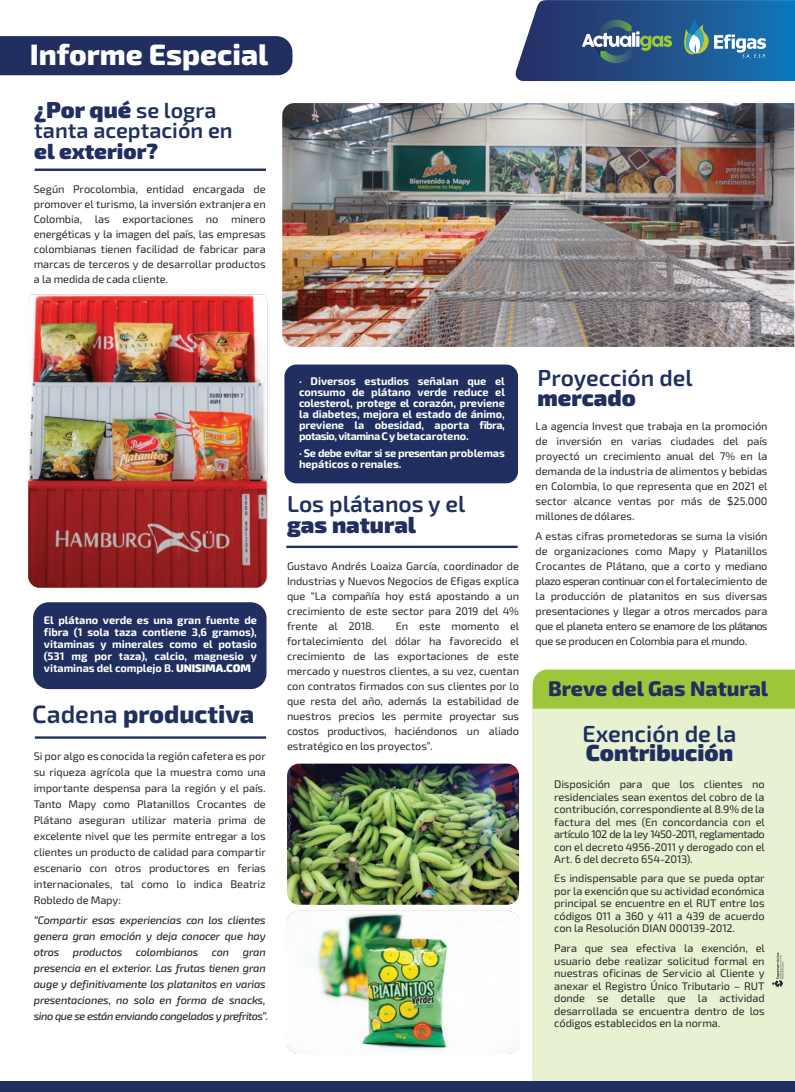
<style>
.page{position:relative;width:795px;height:1092px;background:#fff}
.page>*{position:absolute;margin:0;border:0;box-sizing:border-box;transform-origin:0 0}
.t1{font:800 29.5px "Exo 2";color:#fff}
.t2{font:800 25px "Exo 2";color:#202f5f}
.t3{font:600 23.3px "Exo 2";color:#202f5f}
.t4{font:900 23.3px "Exo 2";color:#202f5f}
.t5{font:600 23px "Exo 2";color:#202f5f}
.t6{font:900 23px "Exo 2";color:#202f5f}
.t7{font:900 22.9px "Exo 2";color:#202f5f}
.t8{font:600 21.7px "Exo 2";color:#202f5f}
.t9{font:900 21.7px "Exo 2";color:#202f5f}
.t10{font:800 21.1px "Exo 2";color:#202f5f}
.t11{font:11px/15px "Exo 2";letter-spacing:-.01em;color:#282828;text-align:justify}
.t12{font:700 11px/11px "Exo 2";letter-spacing:-.01em;color:#fff;text-align:justify}
.t13{font:italic 500 11px/16px "Exo 2";letter-spacing:-.015em;color:#282828}
.s1{font-weight:600;font-size:21.7px}
.s2{font-weight:900}
.s3{font-weight:600}
</style>
<div class="page">
<div style="left:0;top:36px;width:292px;height:39px;background:#202f5f"></div>
<div style="left:532px;top:689px;width:262px;height:402px;background:#e8f2d2"></div>
<div style="left:284px;top:364px;width:234px;height:119px;background:#202f5f;border-radius:12px"></div>
<div style="left:33px;top:602px;width:233px;height:87px;background:#202f5f;border-radius:16px"></div>
<div style="left:35px;top:168px;width:231px;height:3px;background:#202f5f;border:2px solid #202f5f"></div>
<div style="left:35px;top:736px;width:231px;height:2px;background:#202f5f;border:2px solid #202f5f"></div>
<div style="left:286px;top:545px;width:231px;height:3px;background:#202f5f;border:2px solid #202f5f"></div>
<div style="left:0;top:1081px;width:794px;height:10px;background:#202f5f"></div>
<svg style="left:515px;top:0;width:279px;height:81px;background:#356494"></svg>
<img style="left:282px;top:103px;width:512px;height:244px">
<img style="left:28px;top:290px;width:346px;height:297px">
<div style="left:532px;top:669px;width:262px;height:39px;background:#9dc63b"></div>
<img style="left:287px;top:763px;width:232px;height:291px">
<svg style="left:772px;top:952px;width:11px;height:34px"></svg>
<h1 class="t1" style="left:30px;top:37px;width:240px">Informe Especial</h1>
<h3 class="t7" style="left:34px;top:96px;width:184px">¿Por qué <span class="s1">se logra</span></h3>
<h3 class="t8" style="left:34px;top:118px;width:200px">tanta aceptación en</h3>
<h3 class="t9" style="left:34px;top:138px;width:125px">el exterior?</h3>
<p class="t11" style="left:34px;top:181px;width:233px">Según Procolombia, entidad encargada de promover el turismo, la inversión extranjera en Colombia, las exportaciones no minero energéticas y la imagen del país, las empresas colombianas tienen facilidad de fabricar para marcas de terceros y de desarrollar productos a la medida de cada cliente.</p>
<p class="t12" style="left:44px;top:614px;width:214px;line-height:12px">El plátano verde es una gran fuente de fibra (1 sola taza contiene 3,6 gramos), vitaminas y minerales como el potasio (531 mg por taza), calcio, magnesio y vitaminas del complejo B. <span class="s2">UNISIMA.COM</span></p>
<h2 class="t2" style="left:32px;top:699px;width:223px"><span class="s3">Cadena</span> productiva</h2>
<p class="t11" style="left:34px;top:748px;width:233px;line-height:16px">Si por algo es conocida la región cafetera es por su riqueza agrícola que la muestra como una importante despensa para la región y el país.<br>Tanto Mapy como Platanillos Crocantes de Plátano aseguran utilizar materia prima de excelente nivel que les permite entregar a los clientes un producto de calidad para compartir escenario con otros productores en ferias internacionales, tal como lo indica Beatriz Robledo de Mapy:</p>
<p class="t13" style="left:34px;top:912px;width:236px">“Compartir esas experiencias con los clientes genera gran emoción y deja conocer que hay otros productos colombianos con gran presencia en el exterior. Las frutas tienen gran auge y definitivamente los platanitos en varias presentaciones, no solo en forma de snacks, sino que se están enviando congelados y prefritos”.</p>
<p class="t12" style="left:299px;top:376px;width:207px">· Diversos estudios señalan que el consumo de plátano verde reduce el colesterol, protege el corazón, previene la diabetes, mejora el estado de ánimo, previene la obesidad, aporta fibra, potasio, vitamina C y betacaroteno.</p>
<p class="t12" style="left:299px;top:448px;width:207px">· Se debe evitar si se presentan problemas hepáticos o renales.</p>
<h3 class="t5" style="left:287px;top:490px;width:180px">Los plátanos y el</h3>
<h3 class="t6" style="left:287px;top:510px;width:131px">gas natural</h3>
<p class="t11" style="left:287px;top:559px;width:233px">Gustavo Andrés Loaiza García, coordinador de Industrias y Nuevos Negocios de Efigas explica que “La compañía hoy está apostando a un crecimiento de este sector para 2019 del 4% frente al 2018.</p>
<p class="t11" style="left:287px;top:619px;width:233px;text-indent:109px">En este momento el fortalecimiento del dólar ha favorecido el crecimiento de las exportaciones de este mercado y nuestros clientes, a su vez, cuentan con contratos firmados con sus clientes por lo que resta del año, además la estabilidad de nuestros precios les permite proyectar sus costos productivos, haciéndonos un aliado estratégico en los proyectos”.</p>
<h3 class="t5" style="left:537px;top:364px;width:157px">Proyección del</h3>
<h3 class="t6" style="left:537px;top:384px;width:100px">mercado</h3>
<p class="t11" style="left:535px;top:418px;width:233px">La agencia Invest que trabaja en la promoción de inversión en varias ciudades del país proyectó un crecimiento anual del 7% en la demanda de la industria de alimentos y bebidas en Colombia, lo que representa que en 2021 el sector alcance ventas por más de $25.000 millones de dólares.</p>
<p class="t11" style="left:535px;top:528px;width:233px">A estas cifras prometedoras se suma la visión de organizaciones como Mapy y Platanillos Crocantes de Plátano, que a corto y mediano plazo esperan continuar con el fortalecimiento de la producción de platanitos en sus diversas presentaciones y llegar a otros mercados para que el planeta entero se enamore de los plátanos que se producen en Colombia para el mundo.</p>
<h3 class="t10" style="left:548px;top:675px;width:221px">Breve del Gas Natural</h3>
<h3 class="t3" style="left:582px;top:720px;width:155px">Exención de la</h3>
<h3 class="t4" style="left:585px;top:738px;width:149px">Contribución</h3>
<p class="t11" style="left:554px;top:778px;width:212px;line-height:12.5px">Disposición para que los clientes no residenciales sean exentos del cobro de la contribución, correspondiente al 8.9% de la factura del mes (En concordancia con el artículo 102 de la ley 1450-2011, reglamentado con el decreto 4956-2011 y derogado con el Art. 6 del decreto 654-2013).</p>
<p class="t11" style="left:554px;top:872px;width:212px;line-height:12.5px">Es indispensable para que se pueda optar por la exención que su actividad económica principal se encuentre en el RUT entre los códigos 011 a 360 y 411 a 439 de acuerdo con la Resolución DIAN 000139-2012.</p>
<p class="t11" style="left:554px;top:942px;width:212px;line-height:12.5px">Para que sea efectiva la exención, el usuario debe realizar solicitud formal en nuestras oficinas de Servicio al Cliente y anexar el Registro Único Tributario – RUT donde se detalle que la actividad desarrollada se encuentra dentro de los códigos establecidos en la norma.</p>
</div>
